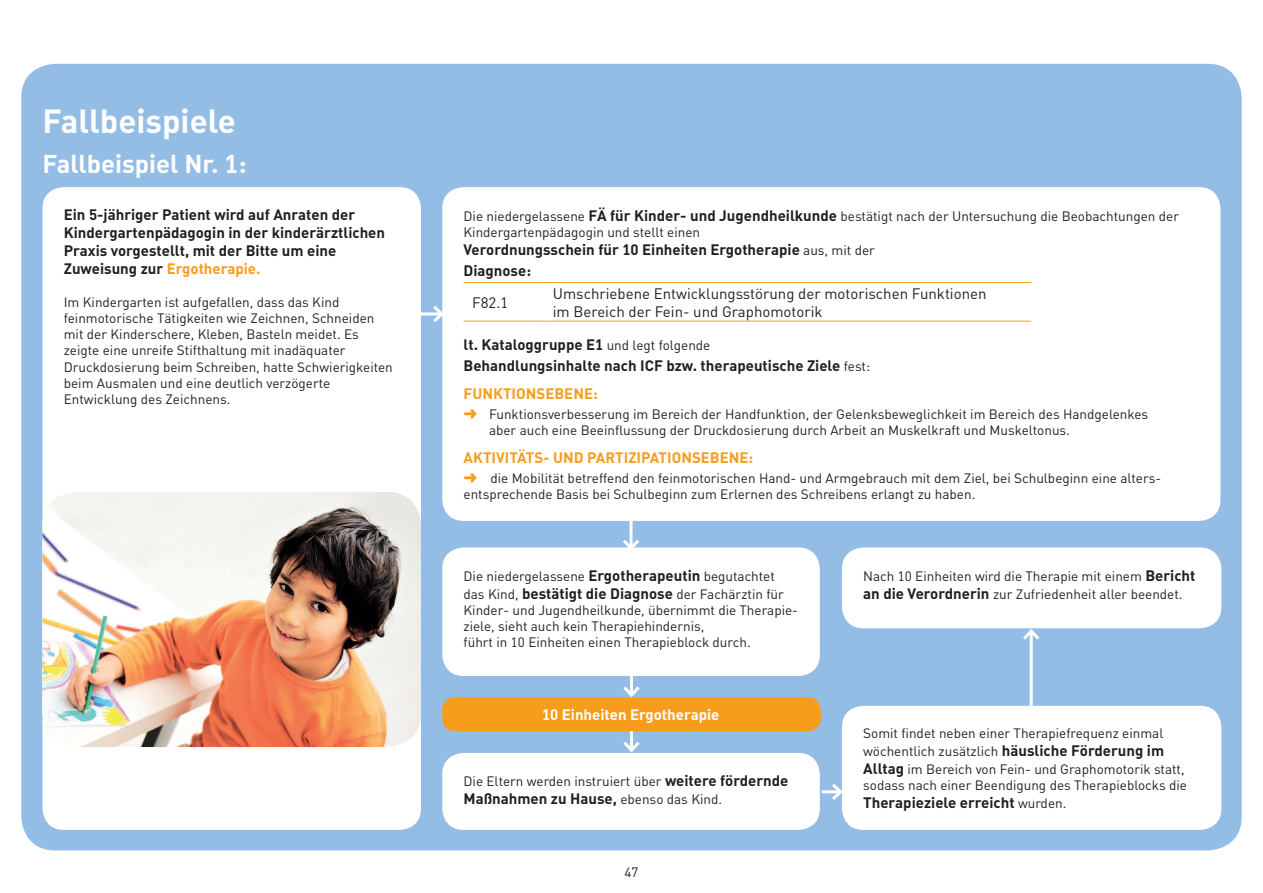
<style>
.page{position:relative;width:1263px;height:893px;background:#fff}
.page>*{position:absolute;margin:0;border:0;box-sizing:border-box;transform-origin:0 0}
.t1{font:700 33px "CADIN";color:#fff}
.t2{font:700 25.5px "CADIN";color:#fff}
.t3{font:700 15px/18px "CADIN";color:#231f20}
.t4{font:15px/18px "CADIN";color:#231f20}
.t5{font:700 15px "CADIN";letter-spacing:.02em;color:#f89c1c}
.t6{font:700 15px "CADIN";color:#fff}
.t7{font:13.5px/16.2px "CADIN";color:#231f20}
.s1{color:#f89c1c}
.s2{font-weight:700;font-size:15px}
.s3{font-weight:400;font-size:13.5px}
</style>
<div class="page">
<div style="left:21px;top:64px;width:1221px;height:786px;background:#93bde5;border-radius:34px"></div>
<div style="left:43px;top:187px;width:378px;height:643px;background:#fff;border-radius:21px"></div>
<div style="left:442px;top:187px;width:778px;height:334px;background:#fff;border-radius:21px"></div>
<hr style="left:463px;top:282px;width:81px;height:1px;background:#f89c1c">
<hr style="left:544px;top:282px;width:487px;height:1px;background:#f89c1c">
<hr style="left:463px;top:321px;width:81px;height:1px;background:#f89c1c">
<hr style="left:544px;top:321px;width:487px;height:1px;background:#f89c1c">
<hr style="left:629px;top:516px;width:3px;height:32px;background:#fff">
<svg style="left:623px;top:536px;width:16px;height:11px"></svg>
<div style="left:442px;top:697px;width:379px;height:34px;background:#f89c1c;border-radius:13px"></div>
<hr style="left:402px;top:312px;width:40px;height:3px;background:#fff">
<svg style="left:430px;top:303px;width:13px;height:22px"></svg>
<div style="left:442px;top:547px;width:378px;height:129px;background:#fff;border-radius:21px"></div>
<hr style="left:630px;top:676px;width:3px;height:19px;background:#fff">
<svg style="left:620px;top:686px;width:23px;height:12px"></svg>
<div style="left:442px;top:753px;width:378px;height:77px;background:#fff;border-radius:21px"></div>
<hr style="left:630px;top:731px;width:3px;height:19px;background:#fff">
<svg style="left:623px;top:741px;width:17px;height:12px"></svg>
<hr style="left:822px;top:790px;width:19px;height:3px;background:#fff">
<svg style="left:829px;top:784px;width:13px;height:16px"></svg>
<div style="left:842px;top:706px;width:379px;height:124px;background:#fff;border-radius:21px"></div>
<div style="left:842px;top:547px;width:379px;height:81px;background:#fff;border-radius:21px"></div>
<hr style="left:1030px;top:631px;width:3px;height:75px;background:#fff">
<svg style="left:1020px;top:628px;width:22px;height:15px"></svg>
<img style="left:43px;top:492px;width:378px;height:255px">
<h1 class="t1" style="left:43px;top:99px;width:195px">Fallbeispiele</h1>
<h2 class="t2" style="left:43px;top:147px;width:205px">Fallbeispiel N r. 1:</h2>
<p class="t3" style="left:64px;top:206px;width:323px">Ein 5-jähriger Patient wird auf Anraten der Kindergartenpädagogin in der kinderärztlichen Praxis vorgestellt, mit der Bitte um eine Zuweisung zur <span class="s1">Ergotherapie.</span></p>
<p class="t7" style="left:64px;top:294px;width:331px">Im Kindergarten ist aufgefallen, dass das Kind feinmotorische Tätigkeiten wie Zeichnen, Schneiden mit der Kinderschere, Kleben, Basteln meidet. Es zeigte eine unreife Stifthaltung mit inadäquater Druckdosierung beim Schreiben, hatte Schwierigkeiten beim Ausmalen und eine deutlich verzögerte Entwicklung des Zeichnens.</p>
<p class="t7" style="left:463px;top:208px;width:717px">Die niedergelassene <span class="s2">FÄ für Kinder- und Jugendheilkunde</span> bestätigt nach der U ntersuchung die Beobachtungen der<br>Kindergartenpädagogin und stellt einen</p>
<p class="t3" style="left:463px;top:239px;width:413px;line-height:21px">Verordnungsschein für 10 Einheiten Ergotherapie <span class="s3">aus, mit der<br></span>Diagnose:</p>
<p class="t4" style="left:472px;top:293px;width:38px">F82.1</p>
<p class="t4" style="left:553px;top:284px;width:435px">U mschriebene Entwicklungsstörung der motorischen Funktionen im Bereich der Fein- und Graphomotorik</p>
<p class="t3" style="left:463px;top:333px;width:408px;line-height:21px">lt. Kataloggruppe E1 <span class="s3">und legt folgende<br></span>Behandlungsinhalte nach ICF bzw. therapeutische Ziele <span class="s3">fest:</span></p>
<p class="t5" style="left:463px;top:384px;width:83px">Funktionsebe</p>
<p class="t5" style="left:573px;top:384px;width:26px">ne:</p>
<p class="t7" style="left:489px;top:406px;width:661px;text-indent:-26px"><span class="s1">➜</span> Funktionsverbesserung im Bereich der Handfunktion, der Gelenksbeweglichkeit im Bereich des Handgelenkes aber auch eine Beeinflussung der Druckdosierung durch Arbeit an Muskelkraft und Muskeltonus.</p>
<p class="t5" style="left:463px;top:448px;width:9px">Aktivitäts</p>
<p class="t5" style="left:543px;top:448px;width:71px">- und Partizip</p>
<p class="t5" style="left:650px;top:448px;width:53px">ationsebe</p>
<p class="t5" style="left:729px;top:448px;width:26px">ne:</p>
<p class="t7" style="left:463px;top:470px;width:699px"><span class="s1">➜</span> die Mobilität betreffend den feinmotorischen Hand- und Armgebrauch mit dem Ziel, bei Schulbeginn eine alters&shy;entsprechende Basis bei Schulbeginn zum Erlernen des Schreibens erlangt zu haben.</p>
<p class="t7" style="left:463px;top:567px;width:322px;line-height:18px">Die niedergelassene <span class="s2">Ergotherapeutin</span> begutachtet das Kind, <span class="s2">bestätigt die Diagnose</span> der Fachärztin für</p>
<p class="t7" style="left:463px;top:602px;width:334px">Kinder- und Jugendheilkunde, übernimmt die Therapie&shy;ziele, sieht auch kein Therapiehindernis,<br>führt in 10 Einheiten einen Therapieblock durch.</p>
<p class="t6" style="left:542px;top:705px;width:179px">10 Einheiten Ergotherapie</p>
<p class="t7" style="left:463px;top:773px;width:326px">Die Eltern werden instruiert über <span class="s2">weitere fördernde</span></p>
<p class="t3" style="left:463px;top:789px;width:260px">Maßnahmen zu Hause, <span class="s3">ebenso das Kind.</span></p>
<p class="t7" style="left:624px;top:864px;width:16px">47</p>
<p class="t7" style="left:863px;top:567px;width:334px;line-height:18px">Nach 10 Einheiten wird die Therapie mit einem <span class="s2">Bericht an die Verordnerin</span> zur Zufriedenheit aller beendet.</p>
<p class="t7" style="left:863px;top:724px;width:323px;line-height:18px">Somit findet neben einer Therapiefrequenz einmal wöchentlich zusätzlich <span class="s2">häusliche Förderung im<br>Alltag</span> im Bereich von Fein- und Graphomotorik statt,</p>
<p class="t7" style="left:863px;top:777px;width:325px">sodass nach einer Beendigung des Therapieblocks die</p>
<p class="t3" style="left:863px;top:793px;width:205px">Therapieziele erreicht <span class="s3">wurden.</span></p>
</div>
